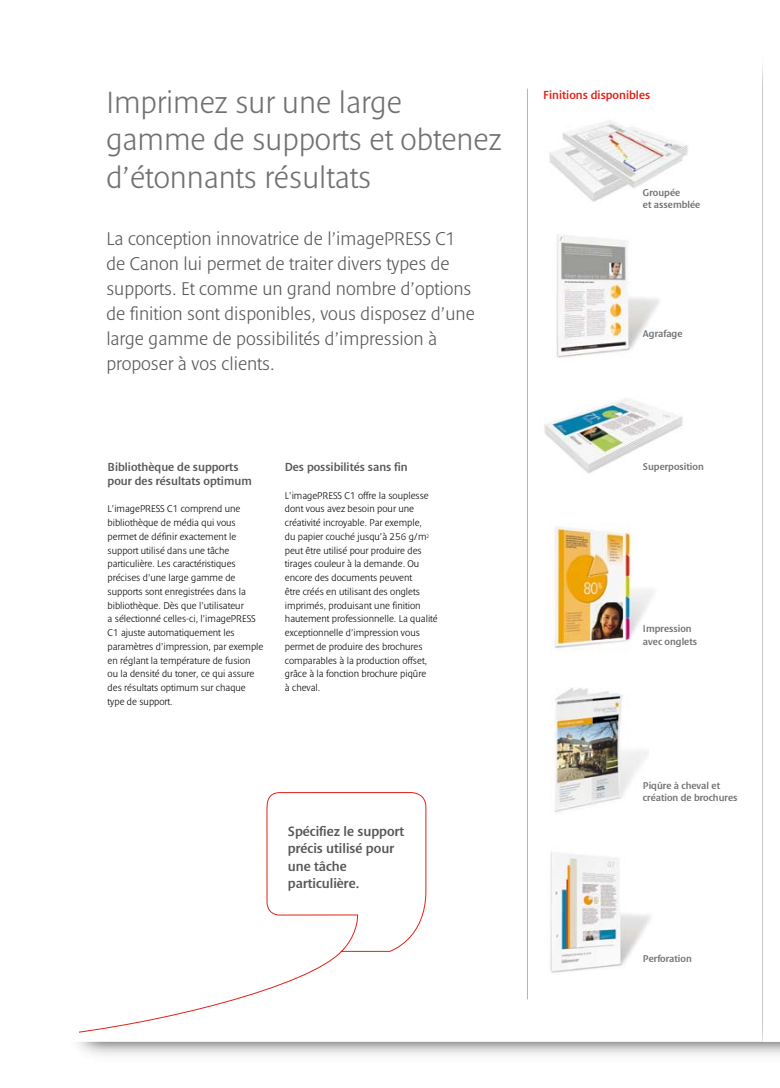
<style>
.page{position:relative;width:780px;height:1088px;background:#fff}
.page>*{position:absolute;margin:0;border:0;box-sizing:border-box;transform-origin:0 0}
.t1{font:300 31.25px/37.5px "Denda New";color:#707173}
.t2{font:300 18.75px/25px "Denda New";color:#58585a}
.t3{font:600 13.75px/17.5px "Denda New";color:#58585a}
.t4{font:600 11.88px/13.8px "Denda New";color:#58585a}
.t5{font:600 11.88px "Denda New";color:#e32118}
.t6{font:300 10px/13.8px "Denda New";color:#000}
.t7{font:600 10px/12.5px "Denda New";color:#707173}
</style>
<div class="page">
<svg style="left:762px;top:65px;width:1px;height:977px"></svg>
<img style="left:549px;top:120px;width:139px;height:82px">
<img style="left:556px;top:234px;width:103px;height:124px">
<img style="left:544px;top:399px;width:139px;height:75px">
<img style="left:555px;top:524px;width:98px;height:126px">
<img style="left:554px;top:687px;width:93px;height:125px">
<img style="left:550px;top:852px;width:101px;height:121px">
<hr style="left:527px;top:89px;width:1px;height:910px;background:#b1b2b4">
<svg style="left:266px;top:792px;width:161px;height:160px"></svg>
<svg style="left:80px;top:882px;width:263px;height:174px"></svg>
<h1 class="t1" style="left:106px;top:84px;width:397px">Imprimez sur une large gamme de supports et obtenez d’étonnants résultats</h1>
<p class="t2" style="left:106px;top:226px;width:370px">La conception innovatrice de l’imagePRESS C1 de Canon lui permet de traiter divers types de supports. Et comme un grand nombre d’options de finition sont disponibles, vous disposez d’une large gamme de possibilités d’impression à proposer à vos clients.</p>
<p class="t4" style="left:108px;top:460px;width:146px">Bibliothèque de supports pour des résultats optimum</p>
<p class="t6" style="left:108px;top:502px;width:157px">L’imagePRESS C1 comprend une bibliothèque de média qui vous permet de définir exactement le support utilisé dans une tâche particulière. Les caractéristiques précises d’une large gamme de supports sont enregistrées dans la bibliothèque. Dès que l’utilisateur<br>a sélectionné celles-ci, l’imagePRESS<br>C1 ajuste automatiquement les paramètres d’impression, par exemple en réglant la température de fusion ou la densité du toner, ce qui assure des résultats optimum sur chaque type de support.</p>
<p class="t4" style="left:285px;top:460px;width:124px">Des possibilités sans fin</p>
<p class="t6" style="left:285px;top:488px;width:154px">L’imagePRESS C1 offre la souplesse dont vous avez besoin pour une créativité incroyable. Par exemple,<br>du papier couché jusqu’à 256 g/m<sup>2 </sup>peut être utilisé pour produire des tirages couleur à la demande. Ou encore des documents peuvent<br>être créés en utilisant des onglets imprimés, produisant une finition hautement professionnelle. La qualité exceptionnelle d’impression vous permet de produire des brochures comparables à la production offset, grâce à la fonction brochure piqûre<br>à cheval.</p>
<h3 class="t3" style="left:288px;top:822px;width:118px">Spécifiez le support précis utilisé pour une tâche particulière.</h3>
<p class="t5" style="left:543px;top:89px;width:108px">Finitions disponibles</p>
<p class="t7" style="left:643px;top:186px;width:59px">Groupée<br>et assemblée</p>
<p class="t7" style="left:643px;top:328px;width:41px">Agrafage</p>
<p class="t7" style="left:643px;top:461px;width:62px">Superposition</p>
<p class="t7" style="left:643px;top:621px;width:56px;line-height:13.8px">Impression avec onglets</p>
<p class="t7" style="left:643px;top:779px;width:96px">Piqûre à cheval et création de brochures</p>
<p class="t7" style="left:643px;top:952px;width:50px">Perforation</p>
</div>
